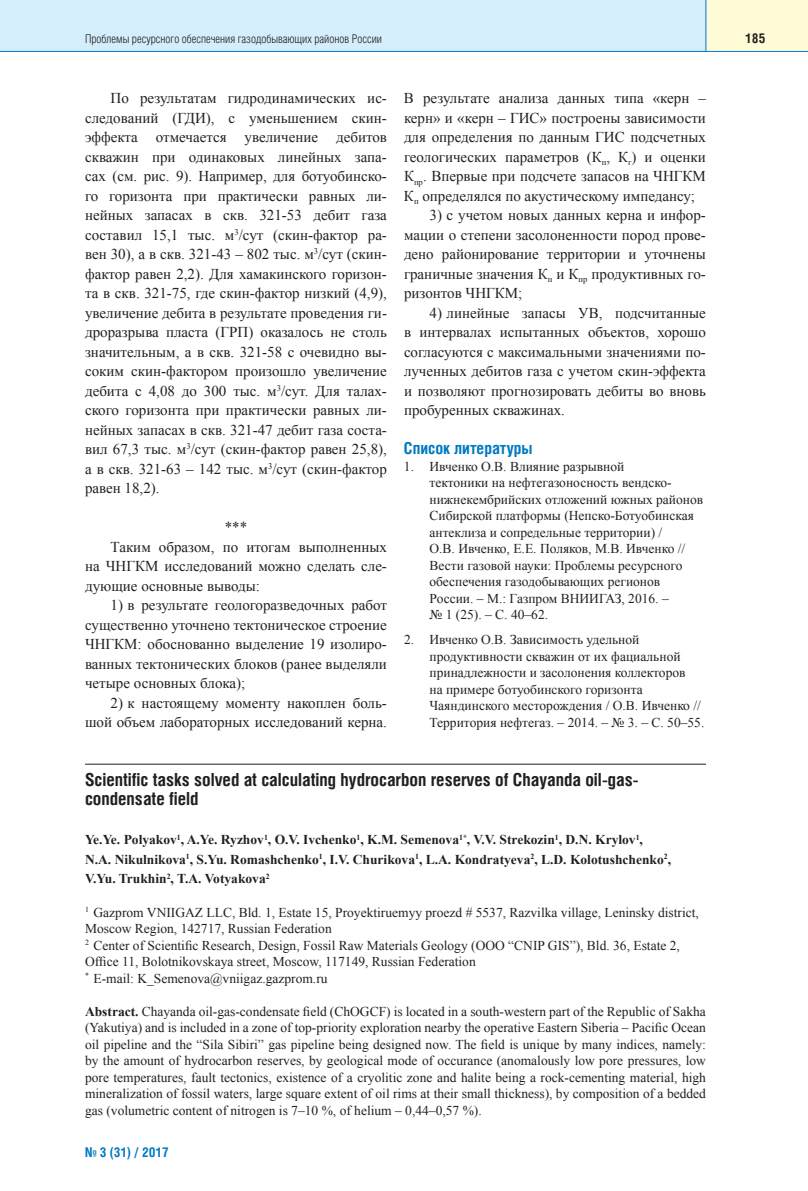
<style>
.page{position:relative;width:808px;height:1191px;background:#fff}
.page>*{position:absolute;margin:0;border:0;box-sizing:border-box;transform-origin:0 0}
.t1{font:700 18px/19.5px "Helios Cond";color:#231f20}
.t2{font:700 16.5px "Helios Cond";color:#0079c2}
.t3{font:15px/19.5px "Times New Roman";color:#231f20;text-align:justify}
.t4{font:13.5px/16.5px "Times New Roman";color:#231f20}
.t5{font:700 13.5px/19.5px "Times New Roman";color:#231f20}
.t6{font:700 13.5px "Helios Cond";color:#0079c2}
.t7{font:700 13.5px "Helios Cond";color:#231f20}
.t8{font:300 12px "Helios Cond";color:#231f20}
.s1{font-weight:700}
</style>
<div class="page">
<div style="left:0;top:0;width:706px;height:51px;background:#d4effb"></div>
<div style="left:706px;top:0;width:102px;height:51px;background:#fffbd6"></div>
<hr style="left:0;top:51px;width:808px;height:1px;background:#0079c2">
<hr style="left:705px;top:0;width:1px;height:51px;background:#0079c2">
<hr style="left:85px;top:764px;width:621px;height:1px;background:#231f20">
<p class="t8" style="left:85px;top:34px;width:298px">Проблемы ресурсного обеспечения газодобывающих районов России</p>
<p class="t7" style="left:745px;top:33px;width:21px">185</p>
<p class="t3" style="left:85px;top:88px;width:303px;text-indent:26px">По результатам гидродинамических ис&shy;следований (ГДИ), с уменьшением скин&shy;эффекта отмечается увеличение дебитов скважин при одинаковых линейных запа&shy;сах (см. рис. 9). Например, для ботуобинско&shy;го горизонта при практически равных ли&shy;нейных запасах в скв. 321-53 дебит газа составил 15,1 тыс. м<sup>3</sup>/сут (скин-фактор ра&shy;вен 30), а в скв. 321-43 – 802 тыс. м<sup>3</sup>/сут (скин&shy;фактор равен 2,2). Для хамакинского горизон&shy;та в скв. 321-75, где скин-фактор низкий (4,9), увеличение дебита в результате проведения ги&shy;дроразрыва пласта (ГРП) оказалось не столь значительным, а в скв. 321-58 с очевидно вы&shy;соким скин-фактором произошло увеличение дебита с 4,08 до 300 тыс. м<sup>3</sup>/сут. Для талах&shy;ского горизонта при практически равных ли&shy;нейных запасах в скв. 321-47 дебит газа соста&shy;вил 67,3 тыс. м<sup>3</sup>/сут (скин-фактор равен 25,8), а в скв. 321-63 – 142 тыс. м<sup>3</sup>/сут (скин-фактор равен 18,2).</p>
<p class="t3" style="left:225px;top:517px;width:24px">***</p>
<p class="t3" style="left:111px;top:537px;width:278px">Таким образом, по итогам выполненных</p>
<p class="t3" style="left:85px;top:556px;width:303px">на ЧНГКМ исследований можно сделать сле-</p>
<p class="t3" style="left:85px;top:576px;width:177px">дующие основные выводы:</p>
<p class="t3" style="left:85px;top:595px;width:303px;text-indent:26px">1) в результате геологоразведочных работ существенно уточнено тектоническое строение ЧНГКМ: обоснованно выделение 19 изолиро&shy;ванных тектонических блоков (ранее выделяли четыре основных блока);</p>
<p class="t3" style="left:85px;top:693px;width:303px;text-align:right">2) к настоящему моменту накоплен боль&shy;шой объем лабораторных исследований керна.</p>
<p class="t3" style="left:404px;top:88px;width:303px">В результате анализа данных типа «керн – керн» и «керн – ГИС» построены зависимости для определения по данным ГИС подсчетных геологических параметров (К<sub>п</sub>, К<sub>г</sub>) и оценки К<sub>пр</sub>. Впервые при подсчете запасов на ЧНГКМ К<sub>п</sub> определялся по акустическому импедансу;</p>
<p class="t3" style="left:404px;top:205px;width:303px;text-indent:26px">3) с учетом новых данных керна и инфор&shy;мации о степени засолоненности пород прове&shy;дено районирование территории и уточнены граничные значения К<sub>п</sub> и К<sub>пр</sub> продуктивных го&shy;ризонтов ЧНГКМ;</p>
<p class="t3" style="left:404px;top:303px;width:303px;text-indent:26px">4) линейные запасы УВ, подсчитанные в интервалах испытанных объектов, хорошо согласуются с максимальными значениями по&shy;лученных дебитов газа с учетом скин-эффекта и позволяют прогнозировать дебиты во вновь пробуренных скважинах.</p>
<p class="t2" style="left:404px;top:442px;width:130px">Список литературы</p>
<p class="t4" style="left:429px;top:458px;width:275px;text-indent:-26px">1. Ивченко О.В. Влияние разрывной<br>тектоники на нефтегазоносность вендско&shy;нижнекембрийских отложений южных районов Сибирской платформы (Непско-Ботуобинская антеклиза и сопредельные территории) /<br>О.В. Ивченко, Е.Е. Поляков, М.В. Ивченко // Вести газовой науки: Проблемы ресурсного обеспечения газодобывающих регионов России. – М.: Газпром ВНИИГАЗ, 2016. –<br>№ 1 (25). – С. 40–62.</p>
<p class="t4" style="left:429px;top:631px;width:276px;text-indent:-26px">2. Ивченко О.В. Зависимость удельной продуктивности скважин от их фациальной принадлежности и засолонения коллекторов<br>на примере ботуобинского горизонта Чаяндинского месторождения / О.В. Ивченко // Территория нефтегаз. – 2014. – № 3. – С. 50–55.</p>
<p class="t1" style="left:85px;top:771px;width:555px">Scientific tasks solved at calculating hydrocarbon reserves of Chayanda oil-gas&shy;condensate field</p>
<p class="t5" style="left:85px;top:830px;width:587px">Ye.Ye. Polyakov<sup>1</sup>, A.Ye. Ryzhov<sup>1</sup>, O.V. Ivchenko<sup>1</sup>, K.М. Semenova<sup>1*</sup>, V.V. Strekozin<sup>1</sup>, D.N. Krylov<sup>1</sup>,<br>N.A. Nikulnikova<sup>1</sup>, S.Yu. Romashchenko<sup>1</sup>, I.V. Churikova<sup>1</sup>, L.A. Kondratyeva<sup>2</sup>, L.D. Kolotushchenko<sup>2</sup>,<br>V.Yu. Trukhin<sup>2</sup>, T.A. Votyakova<sup>2</sup></p>
<p class="t4" style="left:85px;top:904px;width:615px"><sup>1</sup> Gazprom VNIIGAZ LLC, Bld. 1, Estate 15, Proyektiruemyy proezd # 5537, Razvilka village, Leninsky district, Moscow Region, 142717, Russian Federation<br><sup>2</sup> Center of Scientific Research, Design, Fossil Raw Materials Geology (OOO “CNIP GIS”), Bld. 36, Estate 2, Office 11, Bolotnikovskaya street, Moscow, 117149, Russian Federation<br><sup>*</sup> E-mail: K_Semenova@vniigaz.gazprom.ru</p>
<p class="t4" style="left:85px;top:1003px;width:622px;text-align:justify"><span class="s1">Abstract.</span> Chayanda oil-gas-condensate field (ChOGCF) is located in a south-western part of the Republic of Sakha (Yakutiya) and is included in a zone of top-priority exploration nearby the operative Eastern Siberia – Pacific Ocean oil pipeline and the “Sila Sibiri” gas pipeline being designed now. The field is unique by many indices, namely: by the amount of hydrocarbon reserves, by geological mode of occurance (anomalously low pore pressures, low pore temperatures, fault tectonics, existence of a cryolitic zone and halite being a rock-cementing material, high mineralization of fossil waters, large square extent of oil rims at their small thickness), by composition of a bedded gas (volumetric content of nitrogen is 7–10 %, of helium – 0,44–0,57 %).</p>
<p class="t6" style="left:85px;top:1147px;width:85px">№ 3 (31) / 2017</p>
</div>
